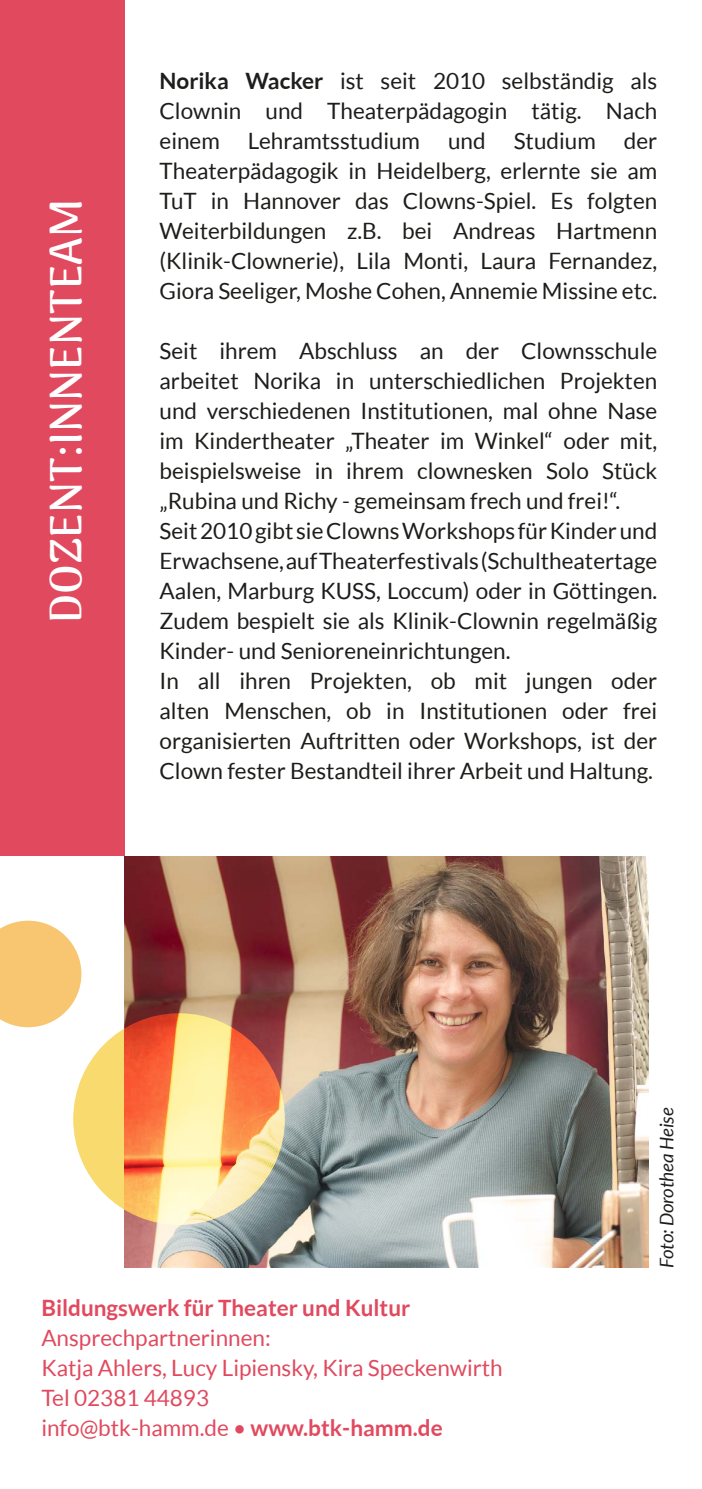
<style>
.page{position:relative;width:702px;height:1489px;background:#fff}
.page>*{position:absolute;margin:0;border:0;box-sizing:border-box;transform-origin:0 0}
.t1{font:700 45px "Arima Koshi";color:#fff}
.t2{font:22.5px/30px "Lato";color:#1d1d1b;text-align:justify}
.t3{font:22.5px "Lato";color:#e1495e}
.t4{font:700 22.5px "Lato";color:#e1495e}
.t5{font:italic 18.75px "Lato";color:#1d1d1b}
.s1{font-weight:700}
</style>
<div class="page">
<img style="left:124px;top:856px;width:524px;height:411px">
<div style="left:0;top:0;width:124px;height:856px;background:#e1495e"></div>
<svg style="left:0;top:920px;width:81px;height:107px;background:#f9ce86"></svg>
<svg style="left:73px;top:1013px;width:212px;height:211px;background:#f9bc77"></svg>
<p class="t1" style="left:40px;top:622px;width:425px;rotate:-90deg">DOZENT:INNENTEAM</p>
<p class="t2" style="left:159px;top:66px;width:499px"><span class="s1">Norika Wacker</span> ist seit 2010 selbständig als Clownin und Theaterpädagogin tätig. Nach einem Lehramtsstudium und Studium der Theaterpädagogik in Heidelberg, erlernte sie am TuT in Hannover das Clowns-Spiel. Es folgten Weiterbildungen z.B. bei Andreas Hartmenn (Klinik-Clownerie), Lila Monti, Laura Fernandez, Giora Seeliger, Moshe Cohen, Annemie Missine etc.</p>
<p class="t2" style="left:159px;top:336px;width:499px">Seit ihrem Abschluss an der Clownsschule arbeitet Norika in unterschiedlichen Projekten und verschiedenen Institutionen, mal ohne Nase im Kindertheater „Theater im Winkel“ oder mit, beispielsweise in ihrem clownesken Solo Stück „Rubina und Richy - gemeinsam frech und frei!“.</p>
<p class="t2" style="left:159px;top:516px;width:499px">Seit 2010 gibt sie Clowns Workshops für Kinder und Erwachsene, auf Theaterfestivals (Schultheatertage Aalen, Marburg KUSS, Loccum) oder in Göttingen.<br>Zudem bespielt sie als Klinik-Clownin regelmäßig Kinder- und Senioreneinrichtungen.</p>
<p class="t2" style="left:159px;top:666px;width:499px">In all ihren Projekten, ob mit jungen oder alten Menschen, ob in Institutionen oder frei organisierten Auftritten oder Workshops, ist der Clown fester Bestandteil ihrer Arbeit und Haltung.</p>
<p class="t5" style="left:656px;top:1268px;width:162px;rotate:-90deg">Foto: Dorothea Heise</p>
<p class="t4" style="left:41px;top:1294px;width:370px">Bildungswerk für Theater und Kultur</p>
<p class="t3" style="left:41px;top:1324px;width:231px">Ansprechpartnerinnen:</p>
<p class="t3" style="left:41px;top:1354px;width:463px">Katja Ahlers, Lucy Lipiensky, Kira Speckenwirth</p>
<p class="t3" style="left:41px;top:1384px;width:169px">Tel 02381 44893</p>
<p class="t3" style="left:41px;top:1414px;width:403px">info@btk-hamm.de • <span class="s1">www.btk-hamm.de</span></p>
</div>
